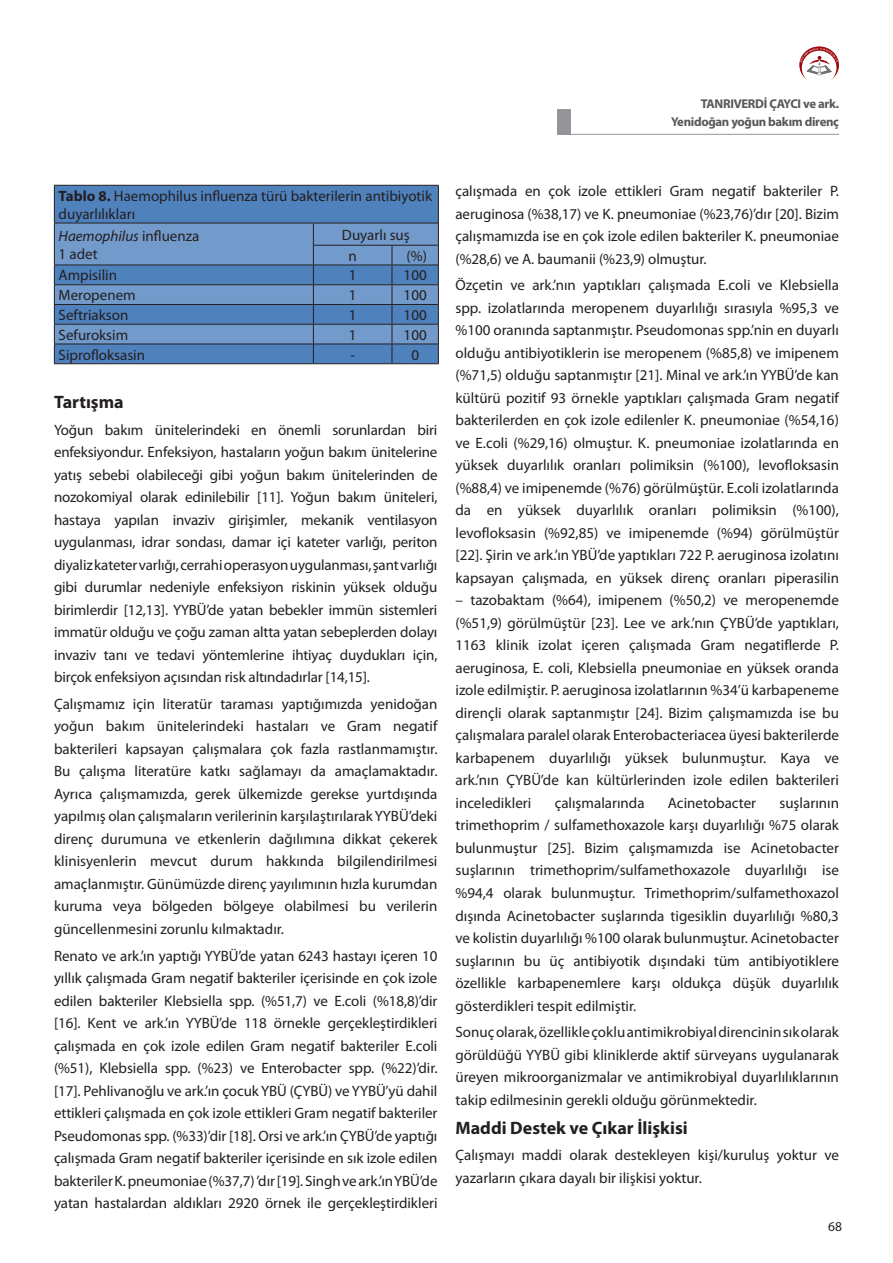
<style>
.page{position:relative;width:893px;height:1263px;background:#fff}
.page>*{position:absolute;margin:0;border:0;box-sizing:border-box;transform-origin:0 0}
.t1{font:700 18px "Myriad Pro";color:#231f20}
.t2{font:15px/22.5px "Myriad Pro";color:#231f20;text-align:justify}
.t3{font:13.5px "Myriad Pro";color:#231f20}
.t4{font:700 12.75px "Myriad Pro";letter-spacing:-.025em;color:#57585a}
.s1{font-weight:700}
.s2{font-style:italic}
</style>
<div class="page">
<div style="left:55px;top:186px;width:383px;height:177px;background:#4f81bd"></div>
<svg style="left:55px;top:224px;width:383px;height:120px;background:#6590c3"></svg>
<hr style="left:54px;top:186px;width:1px;height:37px;background:#231f20">
<hr style="left:54px;top:185px;width:259px;height:1px;background:#231f20">
<hr style="left:313px;top:185px;width:79px;height:1px;background:#231f20">
<hr style="left:392px;top:185px;width:47px;height:1px;background:#231f20">
<hr style="left:438px;top:186px;width:1px;height:37px;background:#231f20">
<hr style="left:54px;top:223px;width:259px;height:1px;background:#231f20">
<hr style="left:313px;top:223px;width:79px;height:1px;background:#231f20">
<hr style="left:392px;top:223px;width:46px;height:1px;background:#231f20">
<hr style="left:314px;top:245px;width:78px;height:1px;background:#231f20">
<hr style="left:392px;top:245px;width:46px;height:1px;background:#231f20">
<hr style="left:54px;top:265px;width:259px;height:1px;background:#231f20">
<hr style="left:313px;top:265px;width:79px;height:1px;background:#231f20">
<hr style="left:392px;top:265px;width:46px;height:1px;background:#231f20">
<hr style="left:54px;top:284px;width:259px;height:1px;background:#231f20">
<hr style="left:313px;top:284px;width:79px;height:1px;background:#231f20">
<hr style="left:392px;top:284px;width:46px;height:1px;background:#231f20">
<hr style="left:54px;top:304px;width:259px;height:1px;background:#231f20">
<hr style="left:313px;top:304px;width:79px;height:1px;background:#231f20">
<hr style="left:392px;top:304px;width:46px;height:1px;background:#231f20">
<svg style="left:54px;top:223px;width:1px;height:140px"></svg>
<hr style="left:54px;top:324px;width:259px;height:1px;background:#231f20">
<hr style="left:313px;top:324px;width:79px;height:1px;background:#231f20">
<hr style="left:392px;top:324px;width:46px;height:1px;background:#231f20">
<svg style="left:313px;top:223px;width:1px;height:140px"></svg>
<svg style="left:392px;top:246px;width:1px;height:117px"></svg>
<svg style="left:438px;top:223px;width:1px;height:140px"></svg>
<hr style="left:54px;top:344px;width:259px;height:1px;background:#231f20">
<hr style="left:313px;top:344px;width:79px;height:1px;background:#231f20">
<hr style="left:392px;top:344px;width:46px;height:1px;background:#231f20">
<hr style="left:54px;top:363px;width:259px;height:1px;background:#231f20">
<hr style="left:313px;top:363px;width:79px;height:1px;background:#231f20">
<hr style="left:392px;top:363px;width:47px;height:1px;background:#231f20">
<hr style="left:564px;top:134px;width:275px;height:1px;background:#939598">
<svg style="left:799px;top:46px;width:40px;height:38px"></svg>
<div style="left:802px;top:51px;width:34px;height:34px;background:#fff;border-radius:50%"></div>
<svg style="left:800px;top:48px;width:38px;height:27px"></svg>
<div style="left:557px;top:109px;width:14px;height:25px;background:#939598"></div>
<p class="t4" style="left:701px;top:95px;width:140px">TANRIVERDİ ÇAYCI ve ark.</p>
<p class="t4" style="left:671px;top:113px;width:169px">Yenidoğan yoğun bakım direnç</p>
<p class="t2" style="left:59px;top:186px;width:375px;line-height:18px"><span class="s1">Tablo 8.</span> Haemophilus influenza türü bakterilerin antibiyotik duyarlılıkları</p>
<p class="t2" style="left:59px;top:226px;width:142px;line-height:18px"><span class="s2">Haemophilus</span> influenza<br>1 adet</p>
<p class="t2" style="left:349px;top:224px;width:63px;line-height:21px;text-indent:-7px">Duyarlı suş n</p>
<p class="t2" style="left:407px;top:244px;width:22px">(%)</p>
<p class="t2" style="left:59px;top:264px;width:60px">Ampisilin</p>
<p class="t2" style="left:349px;top:264px;width:9px">1</p>
<p class="t2" style="left:404px;top:264px;width:25px">100</p>
<p class="t2" style="left:59px;top:284px;width:79px">Meropenem</p>
<p class="t2" style="left:349px;top:284px;width:9px">1</p>
<p class="t2" style="left:404px;top:284px;width:25px">100</p>
<p class="t2" style="left:59px;top:303px;width:71px">Seftriakson</p>
<p class="t2" style="left:349px;top:303px;width:9px">1</p>
<p class="t2" style="left:404px;top:303px;width:25px">100</p>
<p class="t2" style="left:59px;top:323px;width:71px">Sefuroksim</p>
<p class="t2" style="left:349px;top:323px;width:9px">1</p>
<p class="t2" style="left:404px;top:323px;width:25px">100</p>
<p class="t2" style="left:59px;top:343px;width:88px">Siprofloksasin</p>
<p class="t2" style="left:350px;top:343px;width:6px">-</p>
<p class="t2" style="left:411px;top:343px;width:9px">0</p>
<p class="t1" style="left:54px;top:390px;width:71px">Tartışma</p>
<p class="t2" style="left:54px;top:418px;width:385px">Yoğun bakım ünitelerindeki en önemli sorunlardan biri enfeksiyondur. Enfeksiyon, hastaların yoğun bakım ünitelerine yatış sebebi olabileceği gibi yoğun bakım ünitelerinden de nozokomiyal olarak edinilebilir [11]. Yoğun bakım üniteleri, hastaya yapılan invaziv girişimler, mekanik ventilasyon uygulanması, idrar sondası, damar içi kateter varlığı, periton diyaliz kateter varlığı, cerrahi operasyon uygulanması, şant varlığı gibi durumlar nedeniyle enfeksiyon riskinin yüksek olduğu birimlerdir [12,13]. YYBÜ’de yatan bebekler immün sistemleri immatür olduğu ve çoğu zaman altta yatan sebeplerden dolayı invaziv tanı ve tedavi yöntemlerine ihtiyaç duydukları için, birçok enfeksiyon açısından risk altındadırlar [14,15].</p>
<p class="t2" style="left:54px;top:692px;width:385px">Çalışmamız için literatür taraması yaptığımızda yenidoğan yoğun bakım ünitelerindeki hastaları ve Gram negatif bakterileri kapsayan çalışmalara çok fazla rastlanmamıştır.<br>Bu çalışma literatüre katkı sağlamayı da amaçlamaktadır.<br>Ayrıca çalışmamızda, gerek ülkemizde gerekse yurtdışında yapılmış olan çalışmaların verilerinin karşılaştırılarak YYBÜ’deki direnç durumuna ve etkenlerin dağılımına dikkat çekerek klinisyenlerin mevcut durum hakkında bilgilendirilmesi amaçlanmıştır. Günümüzde direnç yayılımının hızla kurumdan kuruma veya bölgeden bölgeye olabilmesi bu verilerin güncellenmesini zorunlu kılmaktadır.</p>
<p class="t2" style="left:54px;top:944px;width:385px">Renato ve ark.’ın yaptığı YYBÜ’de yatan 6243 hastayı içeren 10 yıllık çalışmada Gram negatif bakteriler içerisinde en çok izole edilen bakteriler Klebsiella spp. (%51,7) ve E.coli (%18,8)’dir [16]. Kent ve ark.’ın YYBÜ’de 118 örnekle gerçekleştirdikleri çalışmada en çok izole edilen Gram negatif bakteriler E.coli (%51), Klebsiella spp. (%23) ve Enterobacter spp. (%22)’dir. [17]. Pehlivanoğlu ve ark.’ın çocuk YBÜ (ÇYBÜ) ve YYBÜ’yü dahil ettikleri çalışmada en çok izole ettikleri Gram negatif bakteriler Pseudomonas spp. (%33)’dir [18]. Orsi ve ark.’ın ÇYBÜ’de yaptığı çalışmada Gram negatif bakteriler içerisinde en sık izole edilen bakteriler K. pneumoniae (%37,7) ’dır [19]. Singh ve ark.’ın YBÜ’de yatan hastalardan aldıkları 2920 örnek ile gerçekleştirdikleri</p>
<p class="t2" style="left:455px;top:180px;width:385px">çalışmada en çok izole ettikleri Gram negatif bakteriler P. aeruginosa (%38,17) ve K. pneumoniae (%23,76)’dır [20]. Bizim çalışmamızda ise en çok izole edilen bakteriler K. pneumoniae (%28,6) ve A. baumanii (%23,9) olmuştur.</p>
<p class="t2" style="left:455px;top:274px;width:385px">Özçetin ve ark.’nın yaptıkları çalışmada E.coli ve Klebsiella spp. izolatlarında meropenem duyarlılığı sırasıyla %95,3 ve %100 oranında saptanmıştır. Pseudomonas spp.’nin en duyarlı olduğu antibiyotiklerin ise meropenem (%85,8) ve imipenem (%71,5) olduğu saptanmıştır [21]. Minal ve ark.’ın YYBÜ’de kan kültürü pozitif 93 örnekle yaptıkları çalışmada Gram negatif bakterilerden en çok izole edilenler K. pneumoniae (%54,16) ve E.coli (%29,16) olmuştur. K. pneumoniae izolatlarında en yüksek duyarlılık oranları polimiksin (%100), levofloksasin (%88,4) ve imipenemde (%76) görülmüştür. E.coli izolatlarında da en yüksek duyarlılık oranları polimiksin (%100), levofloksasin (%92,85) ve imipenemde (%94) görülmüştür [22]. Şirin ve ark.’ın YBÜ’de yaptıkları 722 P. aeruginosa izolatını kapsayan çalışmada, en yüksek direnç oranları piperasilin</p>
<p class="t2" style="left:455px;top:589px;width:385px">– tazobaktam (%64), imipenem (%50,2) ve meropenemde (%51,9) görülmüştür [23]. Lee ve ark.’nın ÇYBÜ’de yaptıkları, 1163 klinik izolat içeren çalışmada Gram negatiflerde P. aeruginosa, E. coli, Klebsiella pneumoniae en yüksek oranda izole edilmiştir. P. aeruginosa izolatlarının %34’ü karbapeneme dirençli olarak saptanmıştır [24]. Bizim çalışmamızda ise bu çalışmalara paralel olarak Enterobacteriacea üyesi bakterilerde karbapenem duyarlılığı yüksek bulunmuştur. Kaya ve ark.’nın ÇYBÜ’de kan kültürlerinden izole edilen bakterileri inceledikleri</p>
<p class="t2" style="left:455px;top:791px;width:385px;text-indent:324px">suşlarının trimethoprim / sulfamethoxazole karşı duyarlılığı %75 olarak bulunmuştur [25]. Bizim çalışmamızda ise Acinetobacter suşlarının trimethoprim/sulfamethoxazole duyarlılığı ise %94,4 olarak bulunmuştur. Trimethoprim/sulfamethoxazol dışında Acinetobacter suşlarında tigesiklin duyarlılığı %80,3 ve kolistin duyarlılığı %100 olarak bulunmuştur. Acinetobacter suşlarının bu üç antibiyotik dışındaki tüm antibiyotiklere özellikle karbapenemlere karşı oldukça düşük duyarlılık gösterdikleri tespit edilmiştir.</p>
<p class="t2" style="left:455px;top:1021px;width:385px">Sonuç olarak, özellikle çoklu antimikrobiyal direncinin sık olarak görüldüğü YYBÜ gibi kliniklerde aktif sürveyans uygulanarak üreyen mikroorganizmalar ve antimikrobiyal duyarlılıklarının takip edilmesinin gerekli olduğu görünmektedir.</p>
<p class="t1" style="left:455px;top:1116px;width:234px">Maddi Destek ve Çıkar İlişkisi</p>
<p class="t2" style="left:455px;top:1144px;width:385px">Çalışmayı maddi olarak destekleyen kişi/kuruluş yoktur ve yazarların çıkara dayalı bir ilişkisi yoktur.</p>
<p class="t3" style="left:828px;top:1218px;width:15px">68</p>
<p class="t2" style="left:555px;top:791px;width:91px">çalışmalarında</p>
<p class="t2" style="left:668px;top:791px;width:90px">Acinetobacter</p>
</div>
